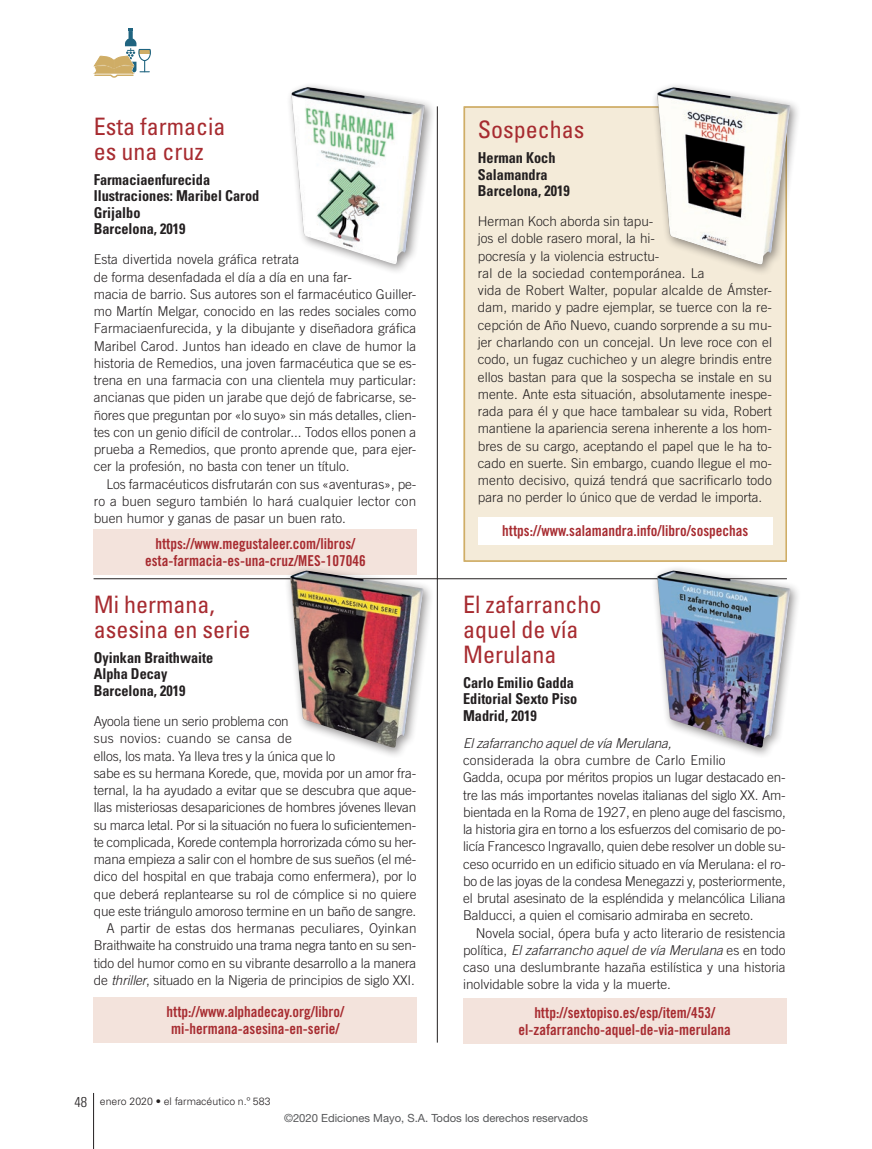
<style>
.page{position:relative;width:872px;height:1149px;background:#fff}
.page>*{position:absolute;margin:0;border:0;box-sizing:border-box;transform-origin:0 0}
.LLILBRES_titol{font:condensed 24px/24.8px "Univers LT Std";color:#a72b30}
.LLIBRES_web{font:15px/17.2px "Trade Gothic LT Std Bd Cn 20";color:#a72b30;text-align:center}
.LLIBRES_autor{font:700 condensed 15px "Univers LT Std";color:#231f20;scale:.95 1}
.LLIBRES_ciutat{font:700 condensed 15px "Univers LT Std";color:#231f20;scale:.95 1}
.TEXT_GENERAL_sense_e{font:300 13.5px/17.2px "Trade Gothic LT Std";color:#231f20}
.TEXT_GENERAL{font:300 13.5px/17.2px "Trade Gothic LT Std";color:#231f20;text-align:justify}
.t1{font:11.25px "Helvetica Neue LT Std";color:#57585a}
.t2{font:300 10.5px "Univers LT Std";color:#231f20}
.s1{font-style:italic}
.s2{font-stretch:condensed;font-size:14.25px}
</style>
<div class="page">
<svg style="left:93px;top:28px;width:58px;height:50px"></svg>
<hr style="left:94px;top:578px;width:693px;height:1px;background:#231f20">
<hr style="left:437px;top:106px;width:1px;height:936px;background:#231f20">
<hr style="left:93px;top:1092px;width:1px;height:56px;background:#231f20">
<div style="left:94px;top:529px;width:323px;height:45px;background:#f3e3dc"></div>
<div style="left:94px;top:997px;width:323px;height:45px;background:#f3e3dc"></div>
<div style="left:463px;top:998px;width:323px;height:45px;background:#f3e3dc"></div>
<div style="left:464px;top:107px;width:322px;height:454px;background:#f4ebd9"></div>
<div style="left:478px;top:516px;width:294px;height:28px;background:#fff"></div>
<div style="left:463px;top:106px;width:324px;height:455px;border:2px solid #cfad66"></div>
<div style="left:651px;top:565px;width:151px;height:193px;background:#231f20;opacity:.5"></div>
<img style="left:657px;top:570px;width:133px;height:177px">
<div style="left:285px;top:81px;width:151px;height:194px;background:#231f20;opacity:.5"></div>
<img style="left:291px;top:87px;width:134px;height:177px">
<div style="left:651px;top:82px;width:151px;height:194px;background:#231f20;opacity:.5"></div>
<img style="left:657px;top:87px;width:133px;height:177px">
<div style="left:284px;top:565px;width:151px;height:193px;background:#231f20;opacity:.5"></div>
<img style="left:290px;top:570px;width:133px;height:177px">
<p class="LLILBRES_titol" style="left:94px;top:114px;width:133px">Esta farmacia es una cruz</p>
<p class="LLIBRES_autor" style="left:94px;top:170px;width:124px">Farmaciaenfurecida</p>
<p class="LLIBRES_autor" style="left:94px;top:187px;width:176px">Ilustraciones: Maribel Carod</p>
<p class="LLIBRES_autor" style="left:94px;top:203px;width:51px">Grijalbo</p>
<p class="LLIBRES_ciutat" style="left:94px;top:220px;width:98px">Barcelona, 2019</p>
<p class="TEXT_GENERAL_sense_e" style="left:94px;top:250px;width:324px">Esta divertida novela gráfica retrata<br>de forma desenfadada el día a día en una far-<br>macia de barrio. Sus autores son el farmacéutico Guiller&shy;mo Martín Melgar, conocido en las redes sociales como Farmaciaenfurecida, y la dibujante y diseñadora gráfica Maribel Carod. Juntos han ideado en clave de humor la historia de Remedios, una joven farmacéutica que se es&shy;trena en una farmacia con una clientela muy particular: ancianas que piden un jarabe que dejó de fabricarse, se&shy;ñores que preguntan por «lo suyo» sin más detalles, clien&shy;tes con un genio difícil de controlar... Todos ellos ponen a prueba a Remedios, que pronto aprende que, para ejer&shy;cer la profesión, no basta con tener un título.</p>
<p class="TEXT_GENERAL" style="left:94px;top:475px;width:324px;text-indent:13px">Los farmacéuticos disfrutarán con sus «aventuras», pe&shy;ro a buen seguro también lo hará cualquier lector con buen humor y ganas de pasar un buen rato.</p>
<p class="LLIBRES_web" style="left:145px;top:534px;width:222px">https://www.megustaleer.com/libros/ esta-farmacia-es-una-cruz/MES-107046</p>
<p class="LLILBRES_titol" style="left:94px;top:591px;width:158px">Mi hermana, asesina en serie</p>
<p class="LLIBRES_autor" style="left:94px;top:648px;width:127px">Oyinkan Braithwaite</p>
<p class="LLIBRES_autor" style="left:94px;top:664px;width:79px">Alpha Decay</p>
<p class="LLIBRES_ciutat" style="left:94px;top:681px;width:98px">Barcelona, 2019</p>
<p class="TEXT_GENERAL_sense_e" style="left:94px;top:712px;width:324px">Ayoola tiene un serio problema con<br>sus novios: cuando se cansa de<br>ellos, los mata. Ya lleva tres y la única que lo<br>sabe es su hermana Korede, que, movida por un amor fra&shy;ternal, la ha ayudado a evitar que se descubra que aque&shy;llas misteriosas desapariciones de hombres jóvenes llevan su marca letal. Por si la situación no fuera lo suficientemen&shy;te complicada, Korede contempla horrorizada cómo su her&shy;mana empieza a salir con el hombre de sus sueños (el mé&shy;dico del hospital en que trabaja como enfermera), por lo que deberá replantearse su rol de cómplice si no quiere que este triángulo amoroso termine en un baño de sangre.</p>
<p class="TEXT_GENERAL" style="left:94px;top:919px;width:324px;text-indent:13px">A partir de estas dos hermanas peculiares, Oyinkan Braithwaite ha construido una trama negra tanto en su sen&shy;tido del humor como en su vibrante desarrollo a la manera de <span class="s1">thriller</span>, situado en la Nigeria de principios de siglo XXI.</p>
<p class="LLIBRES_web" style="left:166px;top:1002px;width:179px">http://www.alphadecay.org/libro/ mi-hermana-asesina-en-serie/</p>
<p class="t2" style="left:75px;top:1094px;width:197px"><span class="s2">48</span> enero 2020 • el farmacéutico n.º 583</p>
<p class="LLILBRES_titol" style="left:478px;top:117px;width:108px">Sospechas</p>
<p class="LLIBRES_autor" style="left:478px;top:148px;width:83px">Herman Koch</p>
<p class="LLIBRES_autor" style="left:478px;top:165px;width:75px">Salamandra</p>
<p class="LLIBRES_ciutat" style="left:478px;top:181px;width:98px">Barcelona, 2019</p>
<p class="TEXT_GENERAL_sense_e" style="left:478px;top:212px;width:295px">Herman Koch aborda sin tapu-<br>jos el doble rasero moral, la hi-<br>pocresía y la violencia estructu-<br>ral de la sociedad contemporánea. La<br>vida de Robert Walter, popular alcalde de Ámster&shy;dam, marido y padre ejemplar, se tuerce con la re&shy;cepción de Año Nuevo, cuando sorprende a su mu&shy;jer charlando con un concejal. Un leve roce con el codo, un fugaz cuchicheo y un alegre brindis entre ellos bastan para que la sospecha se instale en su mente. Ante esta situación, absolutamente inespe&shy;rada para él y que hace tambalear su vida, Robert mantiene la apariencia serena inherente a los hom&shy;bres de su cargo, aceptando el papel que le ha to&shy;cado en suerte. Sin embargo, cuando llegue el mo&shy;mento decisivo, quizá tendrá que sacrificarlo todo para no perder lo único que de verdad le importa.</p>
<p class="LLIBRES_web" style="left:502px;top:522px;width:248px">https://www.salamandra.info/libro/sospechas</p>
<p class="LLILBRES_titol" style="left:463px;top:591px;width:140px">El zafarrancho aquel de vía<br>Merulana</p>
<p class="LLIBRES_autor" style="left:463px;top:673px;width:118px">Carlo Emilio Gadda</p>
<p class="LLIBRES_autor" style="left:463px;top:689px;width:122px">Editorial Sexto Piso</p>
<p class="LLIBRES_ciutat" style="left:463px;top:706px;width:79px">Madrid, 2019</p>
<p class="TEXT_GENERAL_sense_e" style="left:463px;top:734px;width:324px"><span class="s1">El zafarrancho aquel de vía Merulana,<br></span>considerada la obra cumbre de Carlo Emilio<br>Gadda, ocupa por méritos propios un lugar destacado en&shy;tre las más importantes novelas italianas del siglo XX. Am&shy;bientada en la Roma de 1927, en pleno auge del fascismo, la historia gira en torno a los esfuerzos del comisario de po&shy;licía Francesco Ingravallo, quien debe resolver un doble su&shy;ceso ocurrido en un edificio situado en vía Merulana: el ro&shy;bo de las joyas de la condesa Menegazzi y, posteriormente, el brutal asesinato de la espléndida y melancólica Liliana Balducci, a quien el comisario admiraba en secreto.</p>
<p class="TEXT_GENERAL" style="left:463px;top:923px;width:324px;text-indent:13px">Novela social, ópera bufa y acto literario de resistencia política, <span class="s1">El zafarrancho aquel de vía Merulana</span> es en todo caso una deslumbrante hazaña estilística y una historia inolvidable sobre la vida y la muerte.</p>
<p class="LLIBRES_web" style="left:518px;top:1003px;width:214px">http://sextopiso.es/esp/item/453/ el-zafarrancho-aquel-de-via-merulana</p>
<p class="t1" style="left:284px;top:1111px;width:305px">©2020 Ediciones Mayo, S.A. Todos los derechos reservados</p>
</div>
